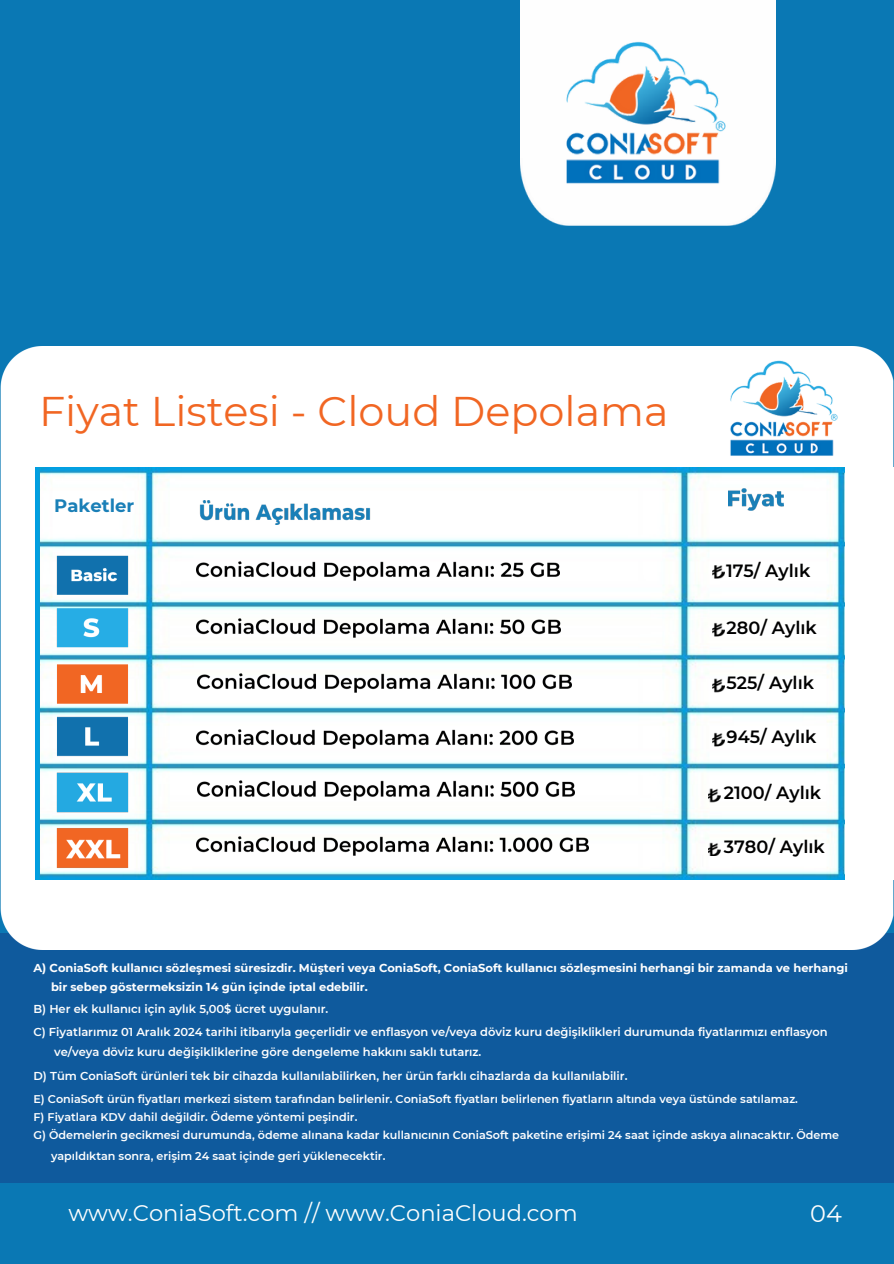
<style>
.page{position:relative;width:894px;height:1264px;background:#fff}
.page>*{position:absolute;margin:0;border:0;box-sizing:border-box;transform-origin:0 0}
.t1{font:41.4px "Montserrat";color:#f16623}
.t2{font:24px "Montserrat";color:#fefefe}
.t3{font:22.65px "Montserrat";color:#fefefe}
.t4{font:700 18px "Montserrat";color:#1a7fb7}
.t5{font:600 17.7px "Montserrat";color:#000}
.t6{font:600 11.4px "Montserrat";color:#fefefe}
.t7{font:700 11.4px "Montserrat";color:#fefefe}
.t8{font:600 11.1px/18px "Montserrat";color:#fefefe}
</style>
<div class="page">
<div style="left:0;top:0;width:893px;height:1263px;background:#0a78b4"></div>
<div style="left:0;top:949px;width:893px;height:233px;background:#0f5a9d"></div>
<img style="left:520px;top:0;width:255px;height:226px">
<img style="left:0;top:347px;width:893px;height:602px">
<img style="left:35px;top:468px;width:858px;height:411px">
<img style="left:41px;top:468px;width:803px;height:411px">
<img style="left:551px;top:41px;width:193px;height:149px">
<img style="left:50px;top:821px;width:85px;height:53px">
<img style="left:50px;top:550px;width:85px;height:268px">
<img style="left:196px;top:836px;width:392px;height:19px">
<img style="left:198px;top:500px;width:174px;height:24px">
<img style="left:196px;top:618px;width:364px;height:19px">
<img style="left:196px;top:561px;width:363px;height:19px">
<img style="left:196px;top:729px;width:377px;height:19px">
<img style="left:197px;top:781px;width:377px;height:19px">
<img style="left:198px;top:673px;width:373px;height:19px">
<img style="left:728px;top:488px;width:55px;height:23px">
<img style="left:719px;top:360px;width:130px;height:100px">
<img style="left:708px;top:565px;width:15px;height:290px">
<p class="t1" style="left:39px;top:386px;width:631px">Fiyat Listesi - Cloud Depolama</p>
<p class="t4" style="left:54px;top:495px;width:81px">Paketler</p>
<h3 class="t5" style="left:725px;top:560px;width:86px">175/ Aylık</h3>
<h3 class="t5" style="left:726px;top:616px;width:92px">280/ Aylık</h3>
<h3 class="t5" style="left:726px;top:672px;width:89px">525/ Aylık</h3>
<h3 class="t5" style="left:726px;top:726px;width:91px">945/ Aylık</h3>
<h3 class="t5" style="left:723px;top:782px;width:99px">2100/ Aylık</h3>
<h3 class="t5" style="left:723px;top:836px;width:102px">3780/ Aylık</h3>
<p class="t7" style="left:33px;top:960px;width:815px">A) ConiaSoft kullanıcı sözleşmesi süresizdir. Müşteri veya ConiaSoft, ConiaSoft kullanıcı sözleşmesini herhangi bir zamanda ve herhangi</p>
<p class="t7" style="left:51px;top:979px;width:318px">bir sebep göstermeksizin 14 gün içinde iptal edebilir.</p>
<p class="t6" style="left:33px;top:1001px;width:296px">B) Her ek kullanıcı için aylık 5,00$ ücret uygulanır.</p>
<p class="t6" style="left:33px;top:1025px;width:795px">C) Fiyatlarımız 01 Aralık 2024 tarihi itibarıyla geçerlidir ve enflasyon ve/veya döviz kuru değişiklikleri durumunda fiyatlarımızı enflasyon</p>
<p class="t6" style="left:54px;top:1044px;width:428px">ve/veya döviz kuru değişikliklerine göre dengeleme hakkını saklı tutarız.</p>
<p class="t6" style="left:33px;top:1069px;width:595px">D) Tüm ConiaSoft ürünleri tek bir cihazda kullanılabilirken, her ürün farklı cihazlarda da kullanılabilir.</p>
<p class="t8" style="left:33px;top:1089px;width:807px">E) ConiaSoft ürün fiyatları merkezi sistem tarafından belirlenir. ConiaSoft fiyatları belirlenen fiyatların altında veya üstünde satılamaz.<br>F) Fiyatlara KDV dahil değildir. Ödeme yöntemi peşindir.<br>G) Ödemelerin gecikmesi durumunda, ödeme alınana kadar kullanıcının ConiaSoft paketine erişimi 24 saat içinde askıya alınacaktır. Ödeme</p>
<h2 class="t8" style="left:51px;top:1146px;width:336px">yapıldıktan sonra, erişim 24 saat içinde geri yüklenecektir.</h2>
<p class="t3" style="left:68px;top:1199px;width:511px">www.ConiaSoft.com // www.ConiaCloud.com</p>
<p class="t2" style="left:809px;top:1198px;width:33px">04</p>
</div>
